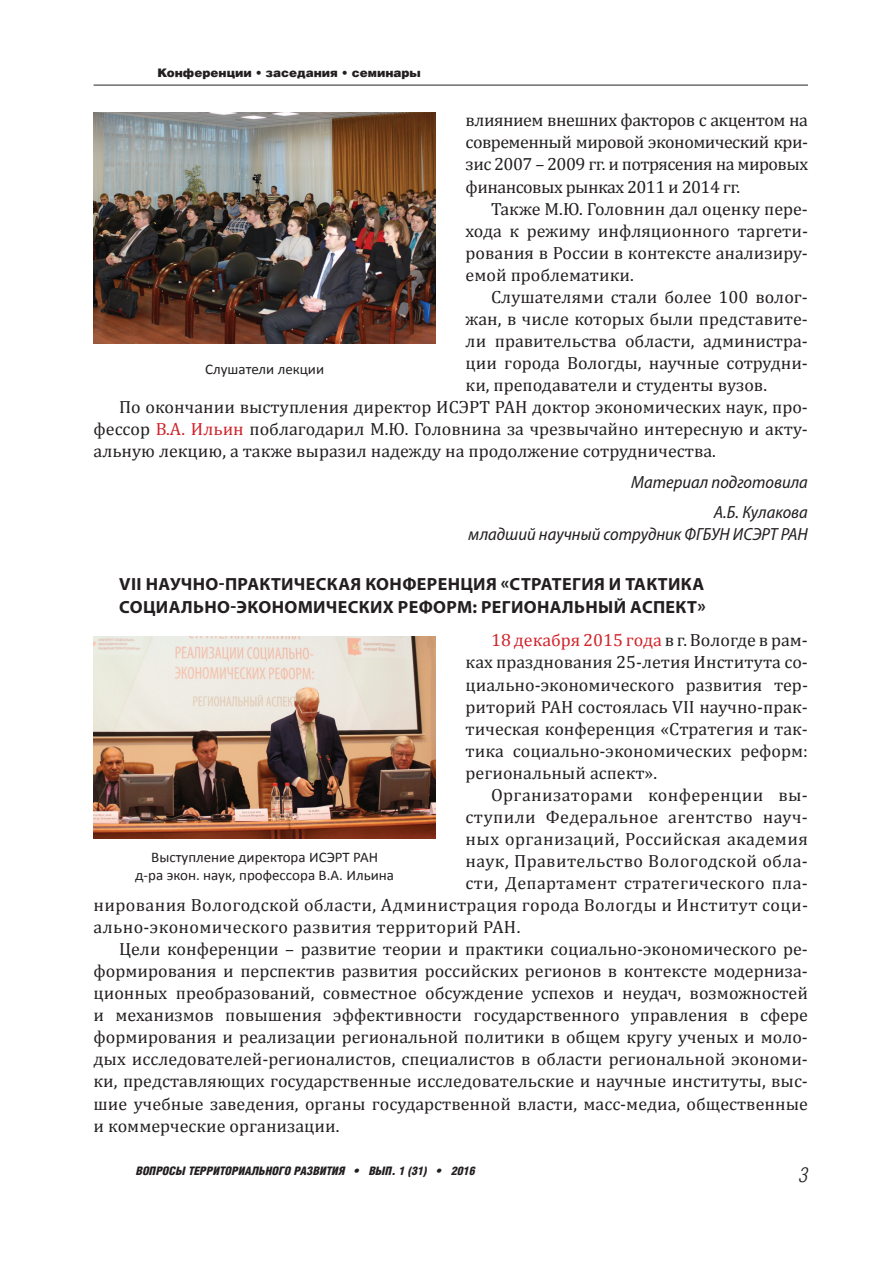
<style>
.page{position:relative;width:893px;height:1263px;background:#fff}
.page>*{position:absolute;margin:0;border:0;box-sizing:border-box;transform-origin:0 0}
.t1{font:italic 300 20.55px "Helios Cond";color:#231f20}
.t2{font:17.7px/22px "Cambria";color:#231f20;text-align:justify}
.t3{font:17.7px "Cambria";letter-spacing:.02em;color:#231f20}
.t4{font:700 17.7px/22.8px "Myriad Pro";letter-spacing:.02em;color:#231f20}
.t5{font:italic semi-condensed 17.7px/30.5px "Myriad Pro";color:#231f20;text-align:right}
.t6{font:14.7px/17.7px "Calibri";color:#231f20;text-align:center}
.t7{font:italic 900 11.7px "Helios Cond";color:#231f20}
.t8{font:900 11.7px "Helios";color:#231f20}
.s1{color:#d1232a}
</style>
<div class="page">
<hr style="left:94px;top:85px;width:714px;height:1px;background:#231f20">
<img style="left:94px;top:113px;width:342px;height:230px">
<img style="left:94px;top:636px;width:342px;height:203px">
<p class="t8" style="left:157px;top:69px;width:265px">Конференции • заседания • семинары</p>
<p class="t2" style="left:466px;top:109px;width:344px">влиянием внешних факторов с акцентом на современный мировой экономический кри&shy;зис 2007 – 2009 гг. и потрясения на мировых финансовых рынках 2011 и 2014 гг.</p>
<p class="t2" style="left:466px;top:197px;width:344px;text-indent:26px">Также М.Ю. Головнин дал оценку пере&shy;хода к режиму инфляционного таргети&shy;рования в России в контексте анализиру&shy;емой проблематики.</p>
<p class="t2" style="left:491px;top:285px;width:318px">Слушателями стали более 100 волог-</p>
<p class="t2" style="left:466px;top:307px;width:344px">жан, в числе которых были представите-</p>
<p class="t2" style="left:466px;top:329px;width:344px">ли правительства области, администра-</p>
<p class="t2" style="left:466px;top:351px;width:344px">ции города Вологды, научные сотрудни-</p>
<p class="t2" style="left:466px;top:373px;width:303px">ки, преподаватели и студенты вузов.</p>
<p class="t2" style="left:119px;top:396px;width:690px">По окончании выступления директор ИСЭРТ РАН доктор экономических наук, про-</p>
<p class="t2" style="left:94px;top:418px;width:716px">фессор <span class="s1">В.А. Ильин</span> поблагодарил М.Ю. Головнина за чрезвычайно интересную и акту-</p>
<p class="t2" style="left:94px;top:440px;width:624px">альную лекцию, а также выразил надежду на продолжение сотрудничества.</p>
<p class="t5" style="left:631px;top:466px;width:178px">Материал подготовила<br>А.Б. Кулакова</p>
<p class="t5" style="left:468px;top:519px;width:341px">младший научный сотрудник ФГБУН ИСЭРТ РАН</p>
<p class="t6" style="left:205px;top:361px;width:120px">Слушатели лекции</p>
<p class="t4" style="left:119px;top:572px;width:588px">VII НАУЧНО-ПРАКТИЧЕСКАЯ КОНФЕРЕНЦИЯ «СТРАТЕГИЯ И ТАКТИКА<br>СОЦИАЛЬНО-ЭКОНОМИЧЕСКИХ РЕФОРМ: РЕГИОНАЛЬНЫЙ АСПЕКТ»</p>
<p class="t2" style="left:466px;top:629px;width:344px;text-indent:26px"><span class="s1">18 декабря 2015 года</span> в г. Вологде в рам&shy;ках празднования 25-летия Института со&shy;циально-экономического развития тер&shy;риторий РАН состоялась VII научно-прак&shy;тическая конференция «Стратегия и так&shy;тика социально-экономических реформ: региональный аспект».</p>
<p class="t3" style="left:491px;top:784px;width:318px">Организаторами конференции вы-</p>
<p class="t3" style="left:466px;top:806px;width:344px">ступили Федеральное агентство науч-</p>
<p class="t3" style="left:466px;top:828px;width:344px">ных организаций, Российская академия</p>
<p class="t3" style="left:466px;top:850px;width:344px">наук, Правительство Вологодской обла-</p>
<p class="t3" style="left:466px;top:872px;width:344px">сти, Департамент стратегического пла-</p>
<p class="t3" style="left:94px;top:894px;width:716px">нирования Вологодской области, Администрация города Вологды и Институт соци-</p>
<p class="t3" style="left:94px;top:916px;width:428px">ально-экономического развития территорий РАН.</p>
<p class="t2" style="left:119px;top:938px;width:690px">Цели конференции – развитие теории и практики социально-экономического ре-</p>
<p class="t2" style="left:94px;top:960px;width:716px">формирования и перспектив развития российских регионов в контексте модерниза-</p>
<p class="t2" style="left:94px;top:982px;width:716px">ционных преобразований, совместное обсуждение успехов и неудач, возможностей</p>
<p class="t2" style="left:94px;top:1004px;width:716px">и механизмов повышения эффективности государственного управления в сфере</p>
<p class="t2" style="left:94px;top:1026px;width:716px">формирования и реализации региональной политики в общем кругу ученых и моло-</p>
<p class="t2" style="left:94px;top:1048px;width:716px">дых исследователей-регионалистов, специалистов в области региональной экономи-</p>
<p class="t2" style="left:94px;top:1070px;width:716px">ки, представляющих государственные исследовательские и научные институты, выс-</p>
<p class="t2" style="left:94px;top:1092px;width:716px">шие учебные заведения, органы государственной власти, масс-медиа, общественные</p>
<p class="t2" style="left:94px;top:1114px;width:247px">и коммерческие организации.</p>
<p class="t6" style="left:135px;top:850px;width:260px">Выступление директора ИСЭРТ РАН<br>д-ра экон. наук, профессора В.А. Ильина</p>
<p class="t7" style="left:136px;top:1167px;width:341px">ВОПРОСЫ ТЕРРИТОРИАЛЬНОГО РАЗВИТИЯ • ВЫП. 1 (31) • 2016</p>
<p class="t1" style="left:799px;top:1167px;width:10px">3</p>
</div>
